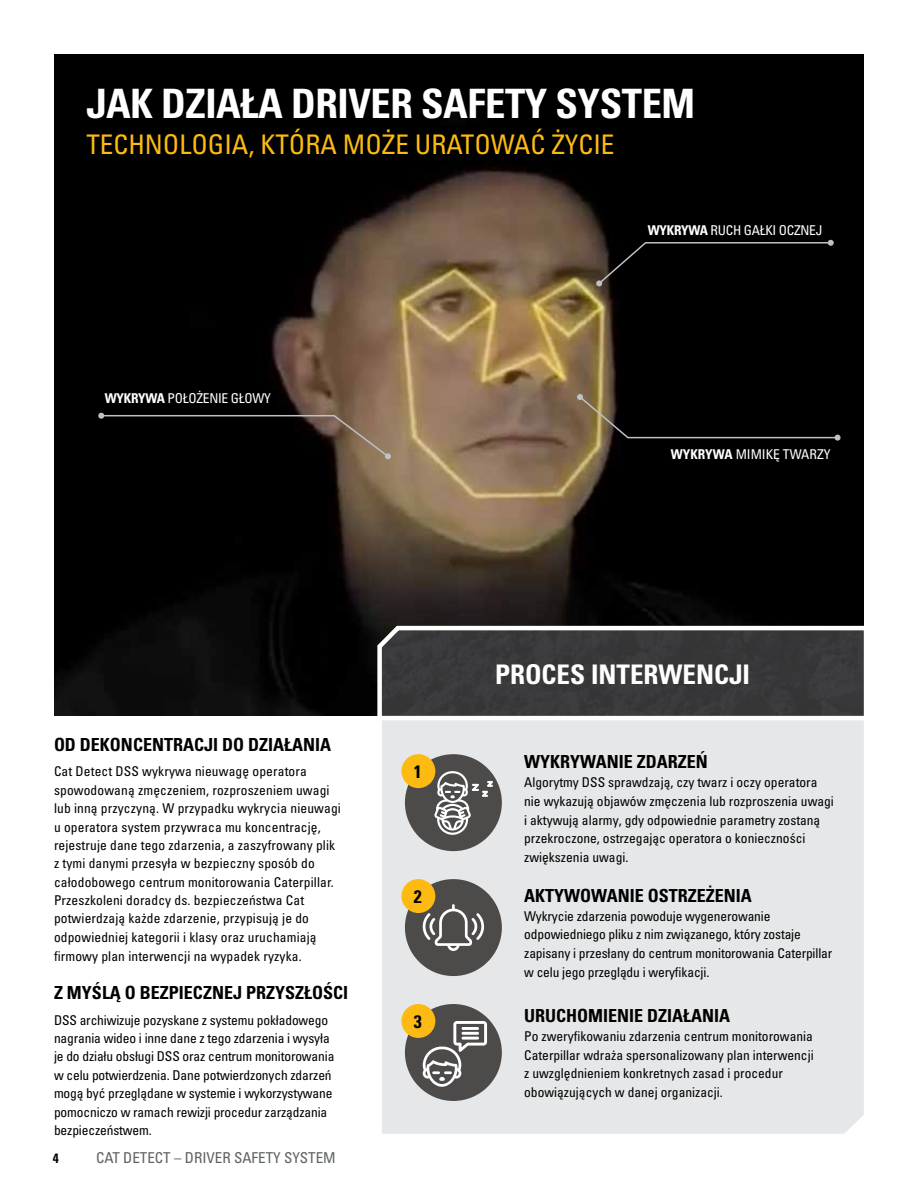
<style>
.page{position:relative;width:918px;height:1188px;background:#fff}
.page>*{position:absolute;margin:0;border:0;box-sizing:border-box;transform-origin:0 0}
.t1{font:40.5px "Univers LTCYR 67 Bold Cond";letter-spacing:-.01em;color:#fff}
.t2{font:condensed 27px "Univers LTCYR 57";color:#fdba12}
.t3{font:27px "Univers LTCYR 67 Bold Cond";color:#fff}
.t4{font:18px "Univers LTCYR 67 Bold Cond";color:#000}
.t5{font:condensed 15px "Univers LTCYR 57";color:#5e6263}
.t6{font:condensed 13.5px/18.5px "Univers LTCYR 57";color:#000}
.t7{font:condensed 13.5px "Univers LTCYR 57";letter-spacing:-.02em;color:#fff}
.t8{font:condensed 13.5px "Univers LTCYR 57";color:#fff}
.t9{font:13.5px "Univers LTCYR 67 Bold Cond";color:#000}
.s1{font-family:"Univers LTCYR 67 Bold Cond";font-stretch:normal}
</style>
<div class="page">
<img style="left:54px;top:54px;width:810px;height:662px">
<svg style="left:596px;top:240px;width:238px;height:46px;background:#0a0a09"></svg>
<svg style="left:577px;top:394px;width:264px;height:47px;background:#181511"></svg>
<svg style="left:98px;top:413px;width:293px;height:46px;background:#231d19"></svg>
<svg style="left:375px;top:622px;width:489px;height:92px;background:#414042"></svg>
<div style="left:375px;top:714px;width:489px;height:420px;background:#e6e7e8"></div>
<div style="left:405px;top:754px;width:97px;height:97px;background:#4d4a4a;border-radius:50%"></div>
<div style="left:401px;top:754px;width:34px;height:34px;background:#fdba12;border-radius:50%"></div>
<svg style="left:434px;top:771px;width:59px;height:64px"></svg>
<div style="left:405px;top:879px;width:97px;height:97px;background:#4d4a4a;border-radius:50%"></div>
<div style="left:401px;top:879px;width:34px;height:34px;background:#fdba12;border-radius:50%"></div>
<svg style="left:423px;top:904px;width:61px;height:47px"></svg>
<div style="left:405px;top:1004px;width:97px;height:97px;background:#4d4a4a;border-radius:50%"></div>
<div style="left:401px;top:1004px;width:34px;height:34px;background:#fdba12;border-radius:50%"></div>
<svg style="left:423px;top:1021px;width:64px;height:66px"></svg>
<hr style="left:462px;top:1027px;width:17px;height:3px;background:#fff">
<hr style="left:462px;top:1032px;width:17px;height:3px;background:#fff">
<hr style="left:462px;top:1037px;width:17px;height:3px;background:#fff">
<h1 class="t1" style="left:86px;top:78px;width:610px">JAK DZIAŁA DRIVER SAFETY SYSTEM</h1>
<h2 class="t2" style="left:86px;top:127px;width:530px">TECHNOLOGIA, KTÓRA MOŻE URATOWAĆ ŻYCIE</h2>
<p class="t7" style="left:105px;top:390px;width:168px"><span class="s1">WYKRYWA</span> POŁOŻENIE GŁOWY</p>
<p class="t7" style="left:648px;top:222px;width:176px"><span class="s1">WYKRYWA</span> RUCH GAŁKI OCZNEJ</p>
<p class="t8" style="left:671px;top:446px;width:161px"><span class="s1">WYKRYWA</span> MIMIKĘ TWARZY</p>
<h3 class="t4" style="left:54px;top:733px;width:279px">OD DEKONCENTRACJI DO DZIAŁANIA</h3>
<p class="t6" style="left:54px;top:762px;width:288px">Cat Detect DSS wykrywa nieuwagę operatora spowodowaną zmęczeniem, rozproszeniem uwagi lub inną przyczyną. W przypadku wykrycia nieuwagi u operatora system przywraca mu koncentrację, rejestruje dane tego zdarzenia, a zaszyfrowany plik z tymi danymi przesyła w bezpieczny sposób do całodobowego centrum monitorowania Caterpillar.<br>Przeszkoleni doradcy ds. bezpieczeństwa Cat potwierdzają każde zdarzenie, przypisują je do odpowiedniej kategorii i klasy oraz uruchamiają firmowy plan interwencji na wypadek ryzyka.</p>
<h3 class="t4" style="left:54px;top:981px;width:296px">Z MYŚLĄ O BEZPIECZNEJ PRZYSZŁOŚCI</h3>
<p class="t6" style="left:54px;top:1010px;width:282px">DSS archiwizuje pozyskane z systemu pokładowego nagrania wideo i inne dane z tego zdarzenia i wysyła je do działu obsługi DSS oraz centrum monitorowania w celu potwierdzenia. Dane potwierdzonych zdarzeń mogą być przeglądane w systemie i wykorzystywane pomocniczo w ramach rewizji procedur zarządzania bezpieczeństwem.</p>
<p class="t9" style="left:53px;top:1150px;width:7px">4</p>
<p class="t5" style="left:96px;top:1148px;width:241px">CAT DETECT – DRIVER SAFETY SYSTEM</p>
<h3 class="t4" style="left:414px;top:761px;width:9px">1</h3>
<h3 class="t4" style="left:414px;top:886px;width:9px">2</h3>
<h3 class="t4" style="left:414px;top:1011px;width:9px">3</h3>
<h2 class="t3" style="left:495px;top:657px;width:257px">PROCES INTERWENCJI</h2>
<h3 class="t4" style="left:524px;top:751px;width:185px">WYKRYWANIE ZDARZEŃ</h3>
<p class="t6" style="left:524px;top:773px;width:311px">Algorytmy DSS sprawdzają, czy twarz i oczy operatora nie wykazują objawów zmęczenia lub rozproszenia uwagi i aktywują alarmy, gdy odpowiednie parametry zostaną przekroczone, ostrzegając operatora o konieczności zwiększenia uwagi.</p>
<h3 class="t4" style="left:524px;top:884px;width:229px">AKTYWOWANIE OSTRZEŻENIA</h3>
<p class="t6" style="left:524px;top:906px;width:310px">Wykrycie zdarzenia powoduje wygenerowanie odpowiedniego pliku z nim związanego, który zostaje zapisany i przesłany do centrum monitorowania Caterpillar w celu jego przeglądu i weryfikacji.</p>
<h3 class="t4" style="left:524px;top:1005px;width:208px">URUCHOMIENIE DZIAŁANIA</h3>
<p class="t6" style="left:524px;top:1026px;width:291px">Po zweryfikowaniu zdarzenia centrum monitorowania Caterpillar wdraża spersonalizowany plan interwencji z uwzględnieniem konkretnych zasad i procedur obowiązujących w danej organizacji.</p>
</div>
